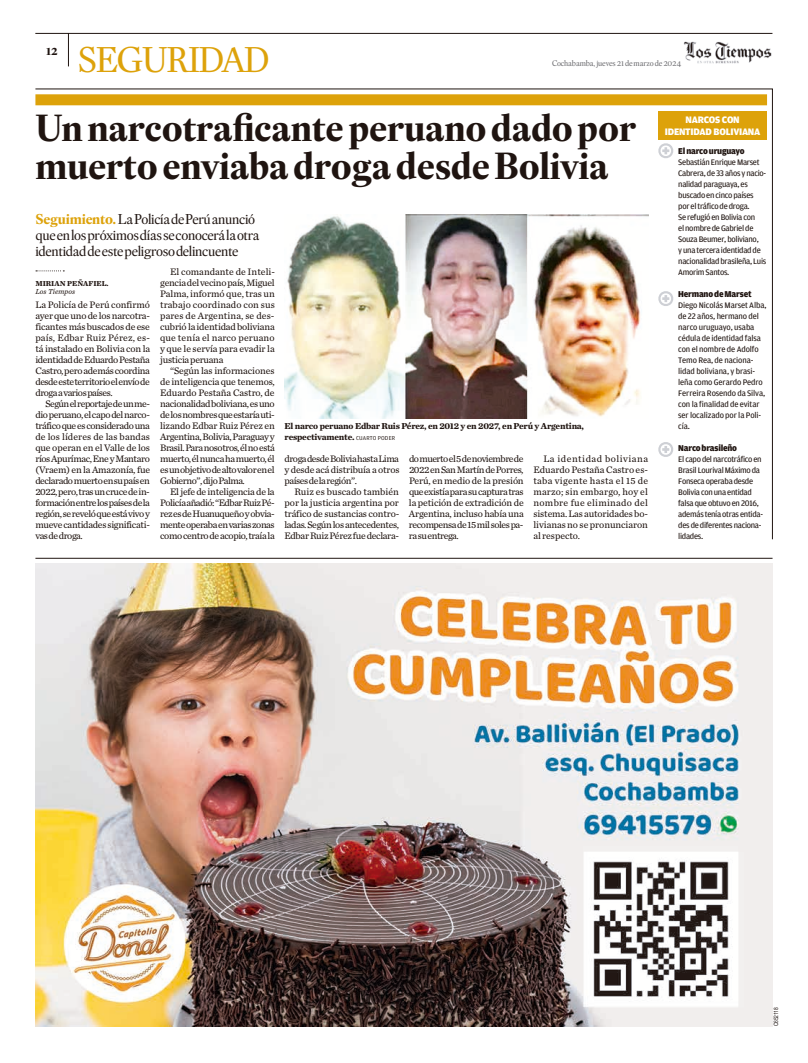
<style>
.page{position:relative;width:808px;height:1063px;background:#fff}
.page>*{position:absolute;margin:0;border:0;box-sizing:border-box;transform-origin:0 0}
.t1{font:700 37px/38px "Eudald Headline";letter-spacing:-.01em;color:#1f1410}
.t2{font:35px "Eudald Headline";letter-spacing:-.05em;color:#dda20a}
.t3{font:14px/16px "Eudald Headline";letter-spacing:-.025em;color:#1f1410}
.t4{font:700 12px "Eudald Headline";color:#1f1410}
.t5{font:900 10px/12px "Amplitude";letter-spacing:-.025em;color:#fff;text-align:center}
.t6{font:9.8px/11px "Chronicle Text G2";letter-spacing:-.04em;color:#1f1410;text-align:justify}
.t7{font:700 9px/11px "Chronicle Text G2";letter-spacing:-.025em;color:#1f1410}
.t8{font:900 9px "Amplitude";letter-spacing:-.02em;color:#1f1410}
.t9{font:8.5px/11px "Amplitude";letter-spacing:-.035em;color:#1f1410}
.t10{font:8.5px/11px "Amplitude";letter-spacing:-.015em;color:#1f1410}
.t11{font:8px "Eudald Headline";letter-spacing:-.02em;color:#67676b}
.t12{font:700 7.5px "Chronicle Text G2";color:#1f1410}
.t13{font:italic 7.5px "Chronicle Text G2";color:#1f1410}
.t14{font:6px "Arial Narrow";letter-spacing:-.02em;color:#1f1410}
.s1{font-weight:700;color:#dda20a}
.s2{font-family:"Amplitude";font-weight:400;font-size:6px}
</style>
<div class="page">
<svg style="left:35px;top:89px;width:738px;height:451px"></svg>
<div style="left:35px;top:94px;width:732px;height:11px;background:#dda20a"></div>
<svg style="left:36px;top:270px;width:28px;height:1px"></svg>
<img style="left:285px;top:215px;width:363px;height:204px">
<div style="left:658px;top:111px;width:109px;height:28px;background:#dda20a"></div>
<svg style="left:657px;top:441px;width:17px;height:17px"></svg>
<svg style="left:657px;top:143px;width:17px;height:16px"></svg>
<svg style="left:657px;top:290px;width:17px;height:17px"></svg>
<img style="left:35px;top:563px;width:737px;height:463px">
<hr style="left:35px;top:558px;width:737px;height:1px;background:#1f1410">
<img style="left:683px;top:41px;width:89px;height:23px">
<hr style="left:35px;top:33px;width:737px;height:1px;background:#1f1410">
<hr style="left:68px;top:33px;width:1px;height:33px;background:#1f1410">
<p class="t4" style="left:46px;top:42px;width:13px">12</p>
<h2 class="t2" style="left:78px;top:40px;width:194px">SEGURIDAD</h2>
<p class="t11" style="left:552px;top:59px;width:131px">Cochabamba, jueves 21 de marzo de 2024</p>
<h1 class="t1" style="left:35px;top:108px;width:603px">Unnarcotraficante peruano dado por muerto enviaba droga desde Bolivia</h1>
<h3 class="t3" style="left:35px;top:211px;width:226px"><span class="s1">Seguimiento.</span>La Policía de Perú anunció que en los próximos días se conocerá la otra identidad de este peligroso delincuente</h3>
<p class="t12" style="left:35px;top:277px;width:75px">MIRIAN PEÑAFIEL.</p>
<p class="t13" style="left:35px;top:285px;width:41px">Los Tiempos</p>
<p class="t6" style="left:35px;top:299px;width:116px">La Policía de Perú confirmó ayer que uno de los narcotra&shy;ficantes más buscados de ese país, Edbar Ruiz Pérez, es&shy;tá instalado en Bolivia con la identidad de Eduardo Pestaña Castro, pero además coordina desde este territorio el envío de droga a varios países.</p>
<p class="t6" style="left:35px;top:398px;width:116px;text-indent:10px">Según el reportaje de un me&shy;dio peruano, el capo del narco&shy;tráfico que es considerado una de los líderes de las bandas que operan en el Valle de los ríos Apurímac, Ene y Mantaro (Vraem) en la Amazonía, fue declarado muerto en su país en 2022, pero, tras un cruce de in&shy;formación entre los países de la región, se reveló que está vivo y mueve cantidades significati&shy;vas de droga.</p>
<p class="t6" style="left:160px;top:266px;width:116px;text-indent:10px">El comandante de Inteli&shy;gencia del vecino país, Miguel Palma, informó que, tras un trabajo coordinado con sus pares de Argentina, se des&shy;cubrió la identidad boliviana que tenía el narco peruano y que le servía para evadir la justicia peruana</p>
<p class="t6" style="left:160px;top:365px;width:116px;text-indent:10px">“Según las informaciones de inteligencia que tenemos, Eduardo Pestaña Castro, de nacionalidad boliviana, es uno de los nombres que estaría uti&shy;lizando Edbar Ruiz Pérez en Argentina, Bolivia, Paraguay y Brasil. Para nosotros, él no está muerto, él nunca ha muerto, él es un objetivo de alto valor en el Gobierno”, dijo Palma.</p>
<p class="t6" style="left:160px;top:486px;width:116px;text-indent:10px">El jefe de inteligencia de la Policía añadió: “Edbar Ruiz Pé&shy;rez es de Huanuqueño y obvia&shy;mente operaba en varias zonas como centro de acopio, traía la</p>
<p class="t7" style="left:285px;top:420px;width:301px">El narco peruano Edbar Ruis Pérez, en 2012 y en 2027, en Perú y Argentina, respectivamente. <span class="s2">CUARTO PODER</span></p>
<p class="t6" style="left:284px;top:453px;width:117px">droga desde Bolivia hasta Lima y desde acá distribuía a otros países de la región”.</p>
<p class="t6" style="left:284px;top:486px;width:116px;text-indent:10px">Ruiz es buscado también por la justicia argentina por tráfico de sustancias contro&shy;ladas. Según los antecedentes, Edbar Ruiz Pérez fue declara-</p>
<p class="t6" style="left:409px;top:453px;width:116px">do muerto el 5 de noviembre de 2022 en San Martín de Porres, Perú, en medio de la presión que existía para su captura tras la petición de extradición de Argentina, incluso había una recompensa de 15 mil soles pa&shy;ra su entrega.</p>
<p class="t6" style="left:533px;top:453px;width:116px;text-indent:10px">La identidad boliviana Eduardo Pestaña Castro es&shy;taba vigente hasta el 15 de marzo; sin embargo, hoy el nombre fue eliminado del sistema. Las autoridades bo&shy;livianas no se pronunciaron al respecto.</p>
<p class="t5" style="left:665px;top:114px;width:97px">NARCOS CON<br>IDENTIDAD BOLIVIANA</p>
<p class="t8" style="left:678px;top:146px;width:68px">El narco uruguayo</p>
<p class="t9" style="left:678px;top:157px;width:90px">Sebastián Enrique Marset<br>Cabrera, de 33 años y nacio&shy;nalidad paraguaya, es buscado en cinco países por el tráfico de droga.<br>Se refugió en Bolivia con<br>el nombre de Gabriel de<br>Souza Beumer, boliviano,<br>y una tercera identidad de nacionalidad brasileña, Luis<br>Amorim Santos.</p>
<p class="t8" style="left:678px;top:289px;width:75px">Hermano de Marset</p>
<p class="t10" style="left:678px;top:300px;width:90px">Diego Nicolás Marset Alba, de 22 años, hermano del narco uruguayo, usaba cédula de identidad falsa con el nombre de Adolfo<br>Temo Rea, de naciona&shy;lidad boliviana, y brasi&shy;leña como Gerardo Pedro<br>Ferreira Rosendo da Silva, con la finalidad de evitar ser localizado por la Poli&shy;cía.</p>
<p class="t8" style="left:678px;top:443px;width:60px">Narco brasileño</p>
<p class="t9" style="left:678px;top:454px;width:86px">El capo del narcotráfico en<br>Brasil Lourival Máximo da<br>Fonseca operaba desde<br>Bolivia con una entidad falsa que obtuvo en 2016, además tenía otras entida&shy;des de diferentes naciona&shy;lidades.</p>
<p class="t14" style="left:771px;top:1026px;width:20px;rotate:-90deg">C652118</p>
</div>
